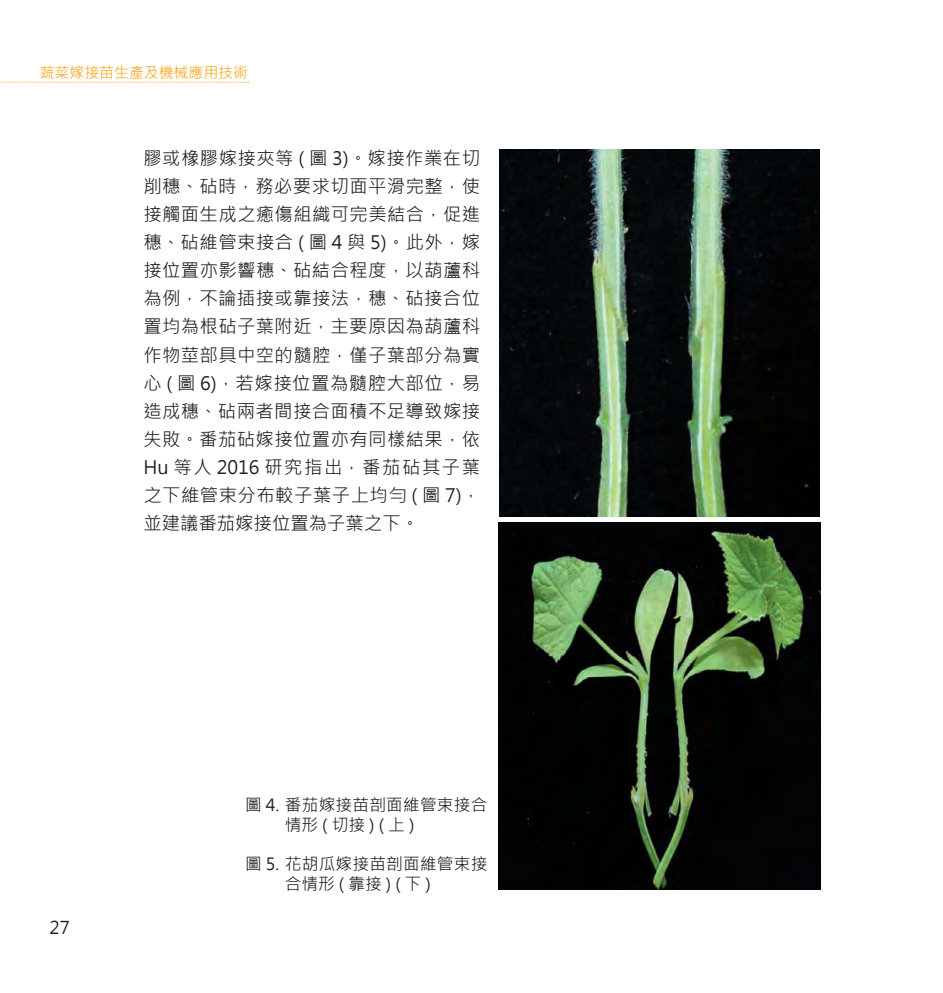
<style>
.page{position:relative;width:943px;height:993px;background:#fff}
.page>*{position:absolute;margin:0;border:0;box-sizing:border-box;transform-origin:0 0}
.t1{font:18.38px/28px "Microsoft Jheng Hei";letter-spacing:.025em;color:#231f20;text-align:justify}
.t2{font:17.5px "Microsoft Jheng Hei";color:#231f20}
.t3{font:16.62px/20.1px "Microsoft Jheng Hei";letter-spacing:.015em;color:#231f20}
.t4{font:14.88px "Microsoft Jheng Hei";color:#faa61a}
</style>
<div class="page">
<svg style="left:0;top:82px;width:249px;height:1px"></svg>
<img style="left:499px;top:150px;width:320px;height:366px">
<img style="left:498px;top:522px;width:322px;height:367px">
<p class="t4" style="left:40px;top:62px;width:210px">蔬菜嫁接苗生產及機械應用技術</p>
<p class="t1" style="left:143px;top:144px;width:338px">膠或橡膠嫁接夾等 ( 圖 3)。嫁接作業在切削穗、砧時，務必要求切面平滑完整，使接觸面生成之癒傷組織可完美結合，促進穗、砧維管束接合 ( 圖 4 與 5)。此外，嫁接位置亦影響穗、砧結合程度，以葫蘆科為例，不論插接或靠接法，穗、砧接合位置均為根砧子葉附近，主要原因為葫蘆科作物莖部具中空的髓腔，僅子葉部分為實心 ( 圖 6)，若嫁接位置為髓腔大部位，易造成穗、砧兩者間接合面積不足導致嫁接失敗。番茄砧嫁接位置亦有同樣結果，依Hu 等人 2016 研究指出，番茄砧其子葉之下維管束分布較子葉子上均勻 ( 圖 7)，並建議番茄嫁接位置為子葉之下。</p>
<p class="t2" style="left:50px;top:914px;width:22px">27</p>
<p class="t3" style="left:285px;top:794px;width:204px;text-indent:-40px">圖 4. 番茄嫁接苗剖面維管束接合情形(切接) (上)</p>
<p class="t3" style="left:285px;top:852px;width:204px;text-indent:-40px">圖 5. 花胡瓜嫁接苗剖面維管束接合情形(靠接) (下)</p>
</div>
